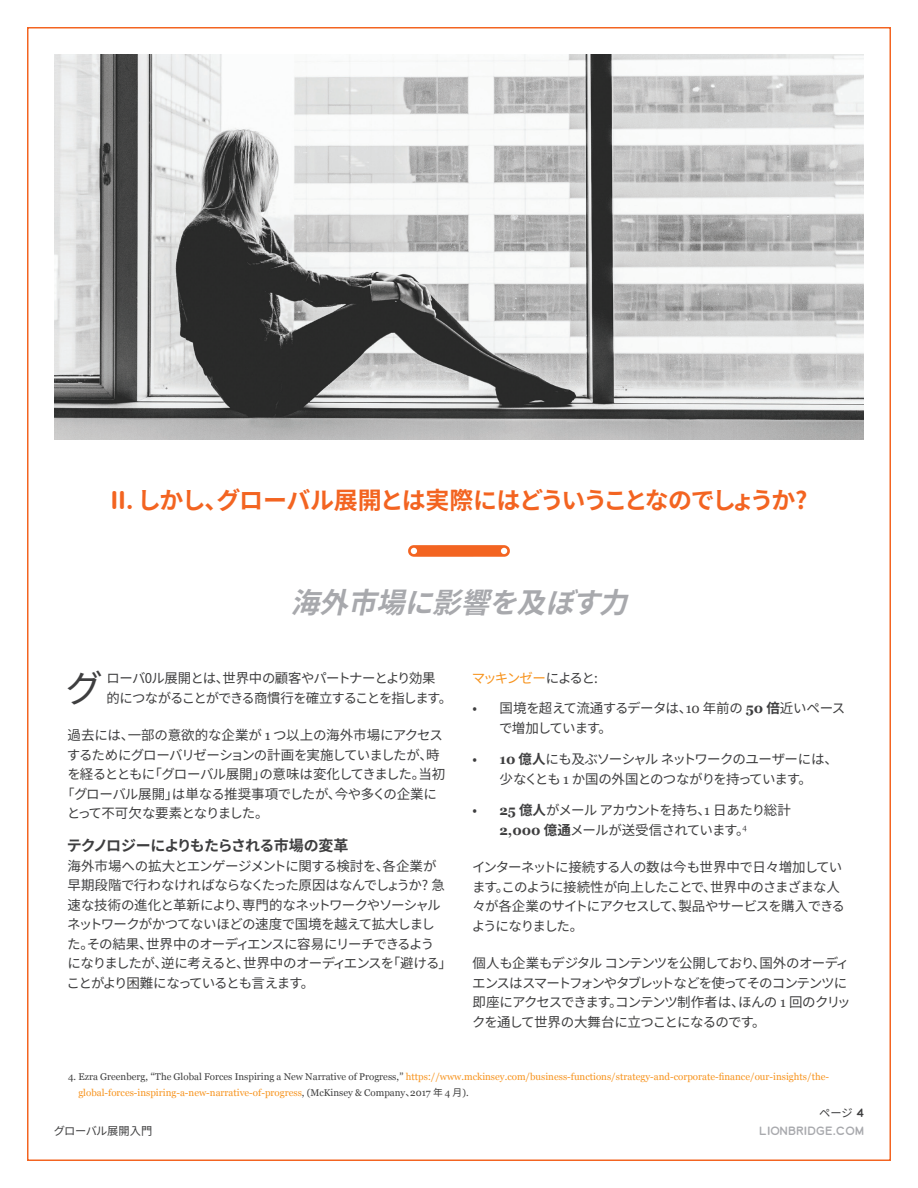
<style>
.page{position:relative;width:918px;height:1188px;background:#fff}
.page>*{position:absolute;margin:0;border:0;box-sizing:border-box;transform-origin:0 0}
.t1{font:37.5px "Noto Sans CJ Kjp";color:#3e3e3f}
.Lion_Main_Title{font:italic 700 28.5px "Noto Sans CJ Kjp";color:#a8a9ad}
.Lion_Main_Title-2{font:700 24px "Noto Sans CJ Kjp";letter-spacing:-.06em;color:#f36421}
.t2{font:700 15px "Noto Sans CJ Kjp";letter-spacing:-.055em;color:#3e3e3f}
.t3{font:13.5px/19.5px "Noto Sans CJ Kjp";letter-spacing:-.055em;color:#3e3e3f}
.t4{font:13.5px/19.5px "Noto Sans CJ Kjp";letter-spacing:-.075em;color:#3e3e3f}
.t5{font:13.5px "Noto Sans CJ Kjp";letter-spacing:-.025em;color:#3e3e3f}
.t6{font:13.5px "Noto Sans CJ Kjp";letter-spacing:-.01em;color:#3e3e3f}
.t7{font:13.5px "Noto Sans CJ Kjp";letter-spacing:-.085em;color:#f7931d}
.t8{font:11.25px "Lionbridge Sans";color:#a8a9ad}
.t9{font:11.25px "Noto Sans CJ Kjp";letter-spacing:-.015em;color:#3e3e3f}
.t10{font:9.75px/16.5px "Georgia";color:#f7931d}
.s1{font-family:"Lionbridge Sans"}
.s2{font-family:"Georgia"}
.s3{color:#3e3e3f}
.s4{font-family:"Georgia";font-weight:700}
.s5{font-weight:700}
.s6{color:#3f3f3f}
.s7{font-family:"Noto Sans CJ Kjp";color:#3f3f3f}
.s8{font-family:"Noto Sans CJ Kjp"}
</style>
<div class="page">
<img style="left:54px;top:54px;width:810px;height:386px">
<svg style="left:408px;top:545px;width:102px;height:12px"></svg>
<p class="Lion_Main_Title-2" style="left:110px;top:487px;width:699px"><span class="s1">II.</span> しかし、グローバル展開とは実際にはどういうことなのでしょうか?</p>
<p class="Lion_Main_Title" style="left:291px;top:586px;width:355px">海外市場に影響を及ぼす力</p>
<p class="t1" style="left:65px;top:667px;width:39px">グ</p>
<p class="t3" style="left:106px;top:669px;width:347px">ローバ0ル展開とは、世界中の顧客やパートナーとより効果的につながることができる商慣行を確立することを指します。</p>
<p class="t6" style="left:68px;top:728px;width:377px">過去には、一部の意欲的な企業が <span class="s2">1</span> つ以上の海外市場にアクセス</p>
<p class="t3" style="left:67px;top:745px;width:374px">するためにグローバリゼーションの計画を実施していましたが、時</p>
<p class="t3" style="left:67px;top:765px;width:380px">を経るとともに「グローバル展開」の意味は変化してきました。当初</p>
<p class="t5" style="left:61px;top:786px;width:378px">「グローバル展開」は単なる推奨事項でしたが、今や多くの企業に</p>
<p class="t3" style="left:67px;top:804px;width:203px">とって不可欠な要素となりました。</p>
<p class="t2" style="left:67px;top:837px;width:283px">テクノロジーによりもたらされる市場の変革</p>
<p class="t3" style="left:67px;top:856px;width:387px">海外市場への拡大とエンゲージメントに関する検討を、各企業が早期段階で行わなければならなくたった原因はなんでしょうか? 急速な技術の進化と革新により、専門的なネットワークやソーシャルネットワークがかつてないほどの速度で国境を越えて拡大しまし<br>た。その結果、世界中のオーディエンスに容易にリーチできるよう<br>になりましたが、逆に考えると、世界中のオーディエンスを「避ける」ことがより困難になっているとも言えます。</p>
<p class="t7" style="left:472px;top:671px;width:128px">マッキンゼー<span class="s3">によると:</span></p>
<p class="t3" style="left:499px;top:699px;width:348px;text-indent:-27px">• 国境を超えて流通するデータは、<span class="s2">10</span> 年前の <span class="s4">50</span> <span class="s5">倍</span>近いペースで増加しています。</p>
<p class="t3" style="left:472px;top:750px;width:367px;text-align:center">• <span class="s4">10</span> <span class="s5">億人</span>にも及ぶソーシャル ネットワークのユーザーには、少なくとも <span class="s2">1</span> か国の外国とのつながりを持っています。</p>
<p class="t3" style="left:500px;top:801px;width:293px;text-indent:-27px">• <span class="s4">25</span> <span class="s5">億人</span>がメール アカウントを持ち、<span class="s2">1</span> 日あたり総計<br><span class="s4">2,000</span> <span class="s5">億通</span>メールが送受信されています。<sup>4</sup></p>
<p class="t3" style="left:472px;top:858px;width:375px">インターネットに接続する人の数は今も世界中で日々増加しています。このように接続性が向上したことで、世界中のさまざまな人々が各企業のサイトにアクセスして、製品やサービスを購入できるようになりました。</p>
<p class="t4" style="left:472px;top:954px;width:380px">個人も企業もデジタル コンテンツを公開しており、国外のオーディエンスはスマートフォンやタブレットなどを使ってそのコンテンツに即座にアクセスできます。コンテンツ制作者は、ほんの <span class="s2">1</span> 回のクリックを通して世界の大舞台に立つことになるのです。</p>
<p class="t10" style="left:78px;top:1068px;width:752px;text-indent:-10px"><span class="s6">4. Ezra Greenberg,</span> <span class="s7">“</span><span class="s6">The Global Forces Inspiring a New Narrative of Progress,</span><span class="s7">”</span> https<span class="s8">:</span>//www.mckinsey.com/business-functions/strategy-and-corporate-finance/our-insights/the&shy;global-forces-inspiring-a-new-narrative-of-progress<span class="s6">, (McKinsey &amp; Company</span><span class="s7">、</span><span class="s6">2017</span> <span class="s7">年</span> <span class="s6">4</span> <span class="s7">月</span><span class="s6">).</span></p>
<p class="t9" style="left:54px;top:1124px;width:100px">グローバル展開入門</p>
<p class="t9" style="left:819px;top:1107px;width:46px">ページ <span class="s1">4</span></p>
<p class="t8" style="left:759px;top:1123px;width:106px">LIONBRIDGE.COM</p>
</div>
